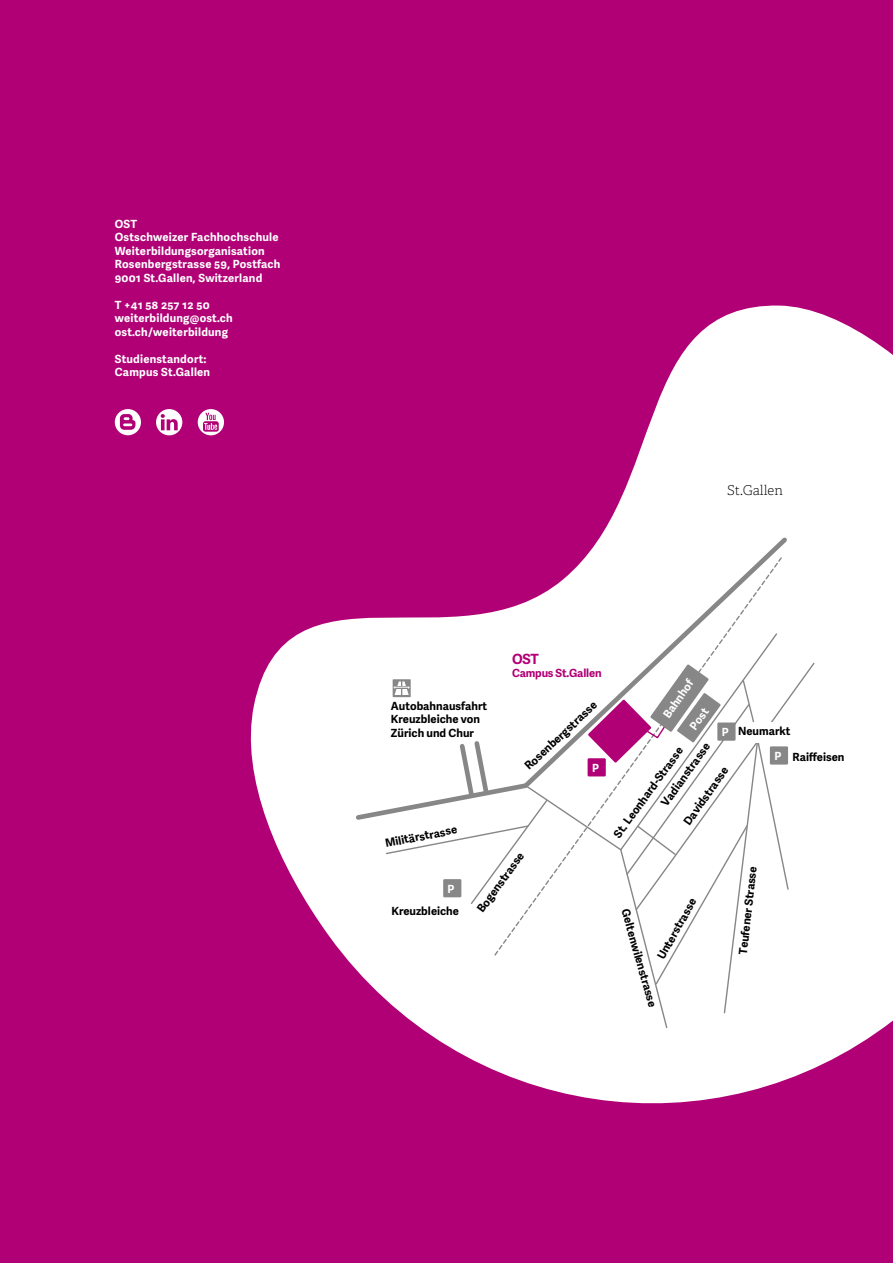
<style>
.page{position:relative;width:893px;height:1263px;background:#b10076}
.page>*{position:absolute;margin:0;border:0;box-sizing:border-box;transform-origin:0 0}
.t1{font:700 14.1px "Adelle Sans";color:#b10076}
.t2{font:100 13.5px "Adelle";color:#000}
.t3{font:700 11.25px/13.5px "Adelle Sans";letter-spacing:.02em;color:#fff}
.t4{font:700 11.25px/13.5px "Adelle Sans";color:#000}
.t5{font:700 11.25px "Adelle Sans";letter-spacing:-.015em;color:#b10076}
</style>
<div class="page">
<svg style="left:250px;top:305px;width:643px;height:799px;fill:#fff"></svg>
<div style="left:493px;top:852px;width:95px;height:105px;background:#fff"></div>
<svg style="left:549px;top:823px;width:39px;height:29px"></svg>
<div style="left:790px;top:661px;width:26px;height:250px;background:#fff"></div>
<svg style="left:354px;top:536px;width:437px;height:287px"></svg>
<svg style="left:385px;top:738px;width:164px;height:167px"></svg>
<div style="left:443px;top:879px;width:18px;height:18px;background:#868786"></div>
<div style="left:393px;top:679px;width:18px;height:18px;background:#868786"></div>
<svg style="left:393px;top:681px;width:17px;height:14px"></svg>
<svg style="left:588px;top:664px;width:202px;height:365px"></svg>
<div style="left:738px;top:722px;width:58px;height:21px;background:#fff"></div>
<svg style="left:156px;top:409px;width:26px;height:26px"></svg>
<div style="left:115px;top:409px;width:26px;height:26px;background:#fff;border-radius:50%"></div>
<svg style="left:120px;top:414px;width:16px;height:16px"></svg>
<svg style="left:198px;top:409px;width:26px;height:26px"></svg>
<p class="t3" style="left:115px;top:217px;width:167px">OST<br>Ostschweizer Fachhochschule<br>Weiterbildungsorganisation<br>Rosenbergstrasse 59, Postfach<br>9001 St.Gallen, Switzerland</p>
<p class="t3" style="left:115px;top:298px;width:119px">T +41 58 257 12 50 weiterbildung@ost.ch ost.ch/weiterbildung</p>
<p class="t3" style="left:115px;top:352px;width:97px">Studienstandort:<br>Campus St.Gallen</p>
<p class="t2" style="left:727px;top:482px;width:57px">St.Gallen</p>
<p class="t4" style="left:391px;top:699px;width:98px">Autobahnausfahrt<br>Kreuzbleiche von<br>Zürich und Chur</p>
<p class="t4" style="left:384px;top:837px;width:75px;rotate:-11deg">Militärstrasse</p>
<p class="t1" style="left:512px;top:650px;width:28px">OST</p>
<p class="t5" style="left:512px;top:666px;width:91px">Campus St.Gallen</p>
<p class="t4" style="left:522px;top:763px;width:96px;rotate:-43deg">Rosenbergstrasse</p>
<p class="t3" style="left:592px;top:761px;width:8px">P</p>
<p class="t3" style="left:448px;top:882px;width:8px">P</p>
<p class="t4" style="left:391px;top:905px;width:69px">Kreuzbleiche</p>
<p class="t4" style="left:474px;top:907px;width:73px;rotate:-54deg">Bogenstrasse</p>
<p class="t3" style="left:660px;top:713px;width:45px;rotate:-55deg">Bahnhof</p>
<p class="t3" style="left:687px;top:724px;width:25px;rotate:-54deg">Post</p>
<p class="t3" style="left:722px;top:725px;width:8px">P</p>
<p class="t4" style="left:658px;top:800px;width:76px;rotate:-54deg">Vadianstrasse</p>
<p class="t4" style="left:611px;top:832px;width:111px;rotate:-54deg">St. Leonhard-Strasse</p>
<p class="t4" style="left:681px;top:820px;width:70px;rotate:-55deg">Davidstrasse</p>
<p class="t4" style="left:738px;top:725px;width:54px">Neumarkt</p>
<p class="t3" style="left:774px;top:749px;width:8px">P</p>
<p class="t4" style="left:792px;top:750px;width:53px">Rai-eisen</p>
<p class="t4" style="left:655px;top:955px;width:70px;rotate:-61deg">Unterstrasse</p>
<p class="t4" style="left:631px;top:907px;width:103px;rotate:74deg">Geltenwilenstrasse</p>
<p class="t4" style="left:736px;top:953px;width:90px;rotate:-83deg">Teufener Strasse</p>
</div>
